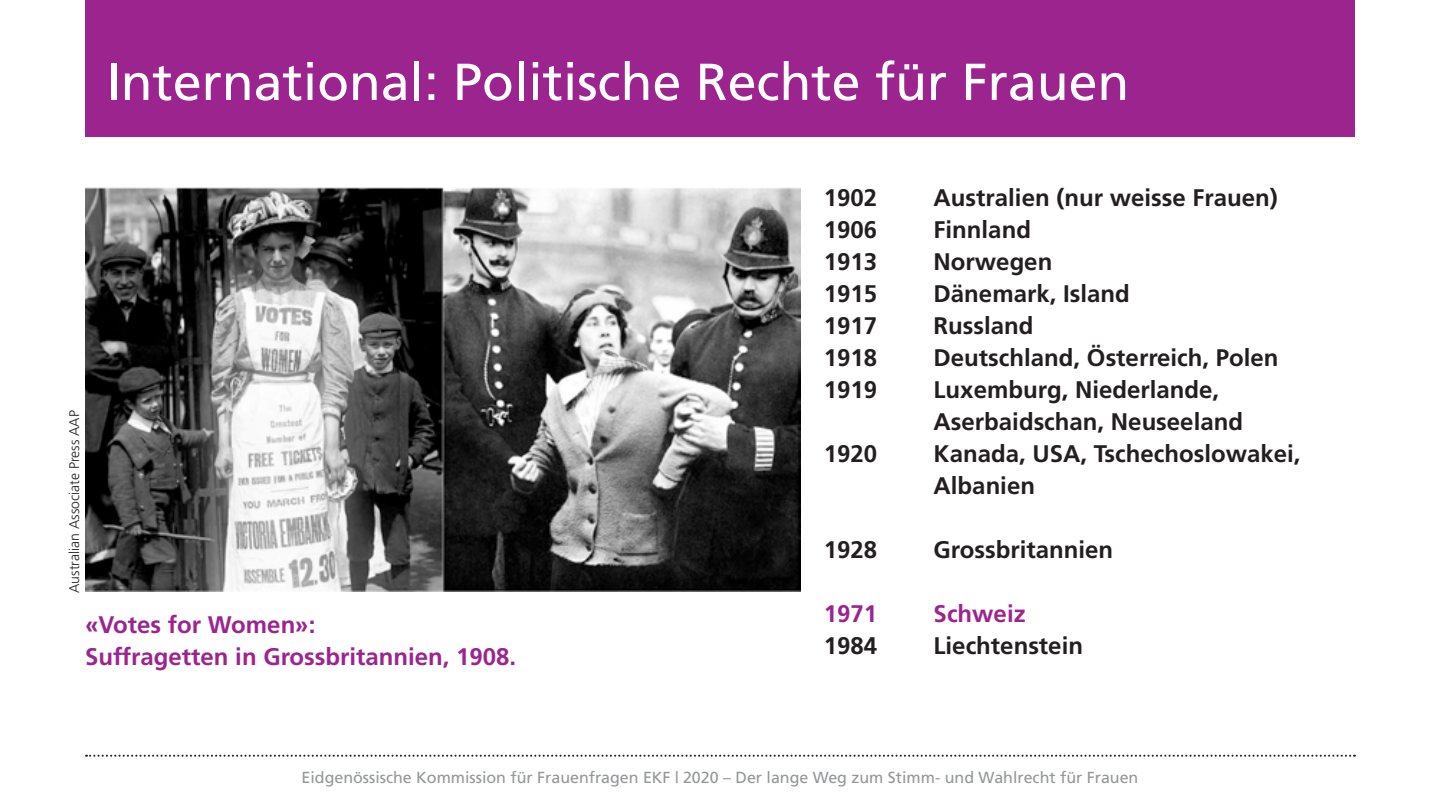
<style>
.page{position:relative;width:1440px;height:811px;background:#fff}
.page>*{position:absolute;margin:0;border:0;box-sizing:border-box;transform-origin:0 0}
.t1{font:52px "Frutiger";color:#fff}
.t2{font:700 24px/32px "Frutiger";color:#231f20}
.t3{font:700 24px/32px "Frutiger";color:#9c248f}
.t4{font:16px "Frutiger";color:#949698}
.t5{font:300 14px "Frutiger";color:#231f20}
</style>
<div class="page">
<svg style="left:86px;top:754px;width:1269px;height:2px"></svg>
<div style="left:85px;top:0;width:1270px;height:136px;background:#9c248f"></div>
<img style="left:85px;top:187px;width:715px;height:404px">
<h1 class="t1" style="left:106px;top:51px;width:1024px">International: Politische Rechte für Frauen</h1>
<p class="t5" style="left:66px;top:593px;width:184px;rotate:-90deg">Australian Associate Press AAP</p>
<p class="t2" style="left:824px;top:181px;width:55px">1902</p>
<p class="t2" style="left:934px;top:181px;width:346px">Australien (nur weisse Frauen)</p>
<p class="t2" style="left:824px;top:213px;width:55px">1906</p>
<p class="t2" style="left:934px;top:213px;width:99px">Finnland</p>
<p class="t2" style="left:824px;top:245px;width:55px">1913</p>
<p class="t2" style="left:934px;top:245px;width:120px">Norwegen</p>
<p class="t2" style="left:824px;top:277px;width:55px">1915</p>
<p class="t2" style="left:934px;top:277px;width:198px">Dänemark, Island</p>
<p class="t2" style="left:824px;top:309px;width:55px">1917</p>
<p class="t2" style="left:934px;top:309px;width:101px">Russland</p>
<p class="t2" style="left:824px;top:341px;width:55px">1918</p>
<p class="t2" style="left:934px;top:341px;width:346px">Deutschland, Österreich, Polen</p>
<p class="t2" style="left:824px;top:373px;width:55px">1919</p>
<p class="t2" style="left:934px;top:373px;width:311px">Luxemburg, Niederlande,<br>Aserbaidschan, Neuseeland</p>
<p class="t2" style="left:824px;top:437px;width:55px">1920</p>
<p class="t2" style="left:934px;top:437px;width:368px">Kanada, USA, Tschechoslowakei,<br>Albanien</p>
<p class="t2" style="left:824px;top:533px;width:55px">1928</p>
<p class="t2" style="left:934px;top:533px;width:181px">Grossbritannien</p>
<p class="t3" style="left:85px;top:608px;width:433px">«Votes for Women»:<br>Suffragetten in Grossbritannien, 1908.</p>
<p class="t3" style="left:824px;top:597px;width:55px">1971</p>
<p class="t3" style="left:934px;top:597px;width:94px">Schweiz</p>
<p class="t2" style="left:824px;top:629px;width:55px">1984</p>
<p class="t2" style="left:934px;top:629px;width:151px">Liechtenstein</p>
<p class="t4" style="left:302px;top:768px;width:838px">Eidgenössische Kommission für Frauenfragen EKF | 2020 – Der lange Weg zum Stimm- und Wahlrecht für Frauen</p>
</div>
